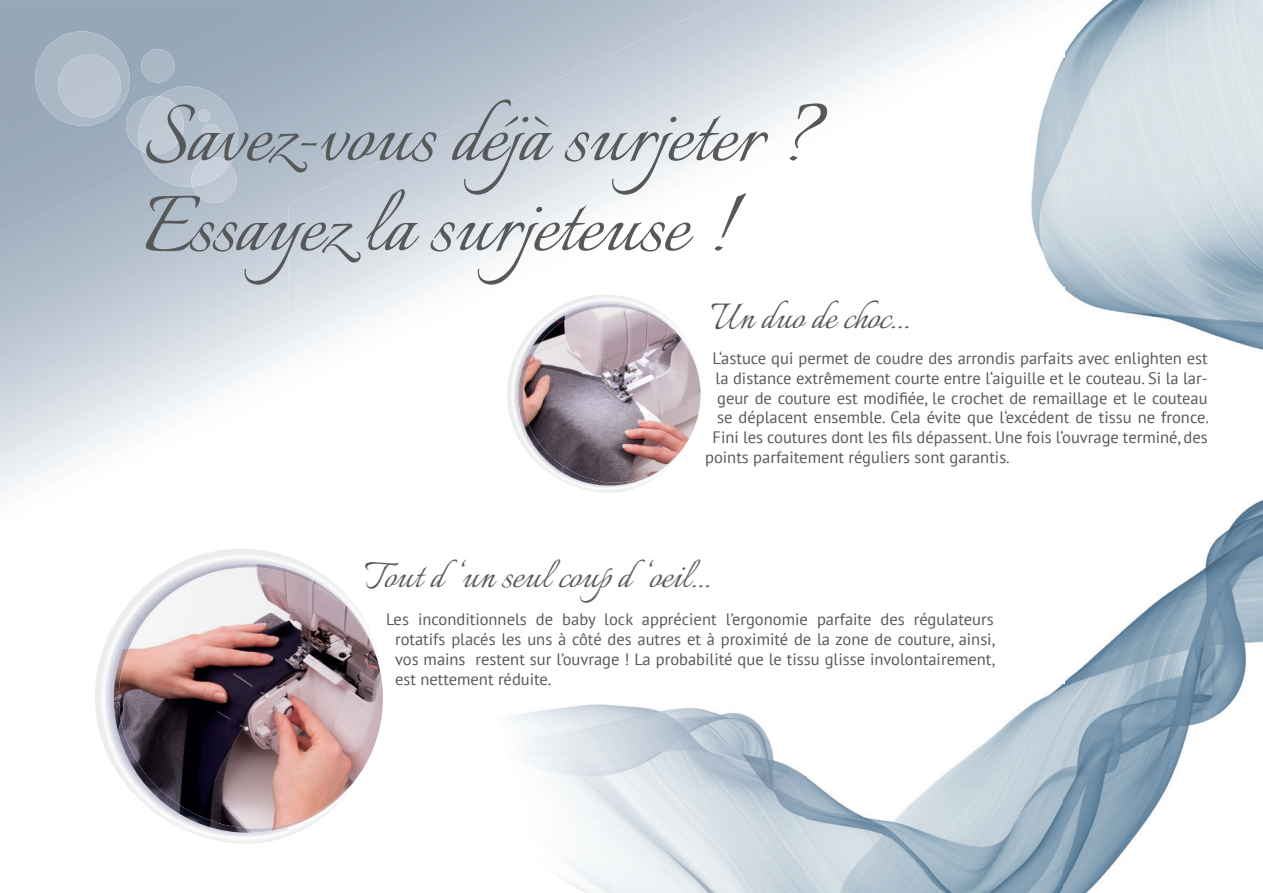
<style>
.page{position:relative;width:1263px;height:893px;background:#fff}
.page>*{position:absolute;margin:0;border:0;box-sizing:border-box;transform-origin:0 0}
.t1{font:99px/90px "Italianno";color:#57585a}
.t2{font:45px "Italianno";color:#57585a}
.t3{font:16.5px/19.8px "PT Sans";color:#57585a;text-align:justify}
</style>
<div class="page">
<img style="left:140px;top:86px;width:101px;height:101px">
<img style="left:35px;top:31px;width:95px;height:95px">
<img style="left:54px;top:55px;width:71px;height:62px">
<img style="left:141px;top:49px;width:34px;height:33px">
<img style="left:126px;top:96px;width:9px;height:54px">
<img style="left:135px;top:96px;width:53px;height:58px">
<img style="left:192px;top:164px;width:48px;height:39px">
<img style="left:191px;top:157px;width:39px;height:30px">
<img style="left:201px;top:124px;width:20px;height:18px">
<svg style="left:197px;top:109px;width:13px;height:13px"></svg>
<img style="left:559px;top:788px;width:246px;height:105px">
<img style="left:805px;top:684px;width:259px;height:209px">
<img style="left:1064px;top:0;width:199px;height:893px">
<img style="left:598px;top:684px;width:208px;height:104px">
<img style="left:288px;top:180px;width:52px;height:176px">
<img style="left:650px;top:0;width:414px;height:403px">
<img style="left:500px;top:60px;width:99px;height:46px">
<img style="left:507px;top:295px;width:192px;height:198px">
<img style="left:531px;top:304px;width:119px;height:45px">
<img style="left:650px;top:313px;width:44px;height:48px">
<img style="left:518px;top:349px;width:44px;height:124px">
<img style="left:562px;top:455px;width:115px;height:31px">
<img style="left:95px;top:549px;width:193px;height:295px">
<img style="left:288px;top:557px;width:93px;height:279px">
<img style="left:141px;top:567px;width:75px;height:50px">
<img style="left:216px;top:564px;width:103px;height:23px">
<img style="left:319px;top:584px;width:51px;height:57px">
<img style="left:114px;top:617px;width:33px;height:108px">
<img style="left:116px;top:725px;width:49px;height:79px">
<img style="left:165px;top:794px;width:103px;height:39px">
<img style="left:268px;top:789px;width:80px;height:42px">
<h1 class="t1" style="left:142px;top:98px;width:681px">Savez-vous déjà surjeter ?<br>Essayez la surjeteuse !</h1>
<h2 class="t2" style="left:711px;top:292px;width:201px">Un duo de choc...</h2>
<p class="t3" style="left:713px;top:348px;width:497px">L‘astuce qui permet de coudre des arrondis parfaits avec enlighten est</p>
<p class="t3" style="left:716px;top:368px;width:494px">la distance extrêmement courte entre l‘aiguille et le couteau. Si la lar-</p>
<p class="t3" style="left:717px;top:388px;width:492px">geur de couture est modifiée, le crochet de remaillage et le couteau</p>
<p class="t3" style="left:717px;top:407px;width:493px">se déplacent ensemble. Cela évite que l‘excédent de tissu ne fronce.</p>
<p class="t3" style="left:713px;top:427px;width:497px">Fini les coutures dont les fils dépassent. Une fois l‘ouvrage terminé, des</p>
<p class="t3" style="left:705px;top:447px;width:306px">points parfaitement réguliers sont garantis.</p>
<h2 class="t2" style="left:365px;top:551px;width:348px">Tout d ‘un seul coup d ‘oeil...</h2>
<p class="t3" style="left:395px;top:609px;width:601px;text-indent:-9px">Les inconditionnels de baby lock apprécient l’ergonomie parfaite des régulateurs rotatifs placés les uns à côté des autres et à proximité de la zone de couture, ainsi, vos mains restent sur l’ouvrage ! La probabilité que le tissu glisse involontairement, est nettement réduite.</p>
</div>
